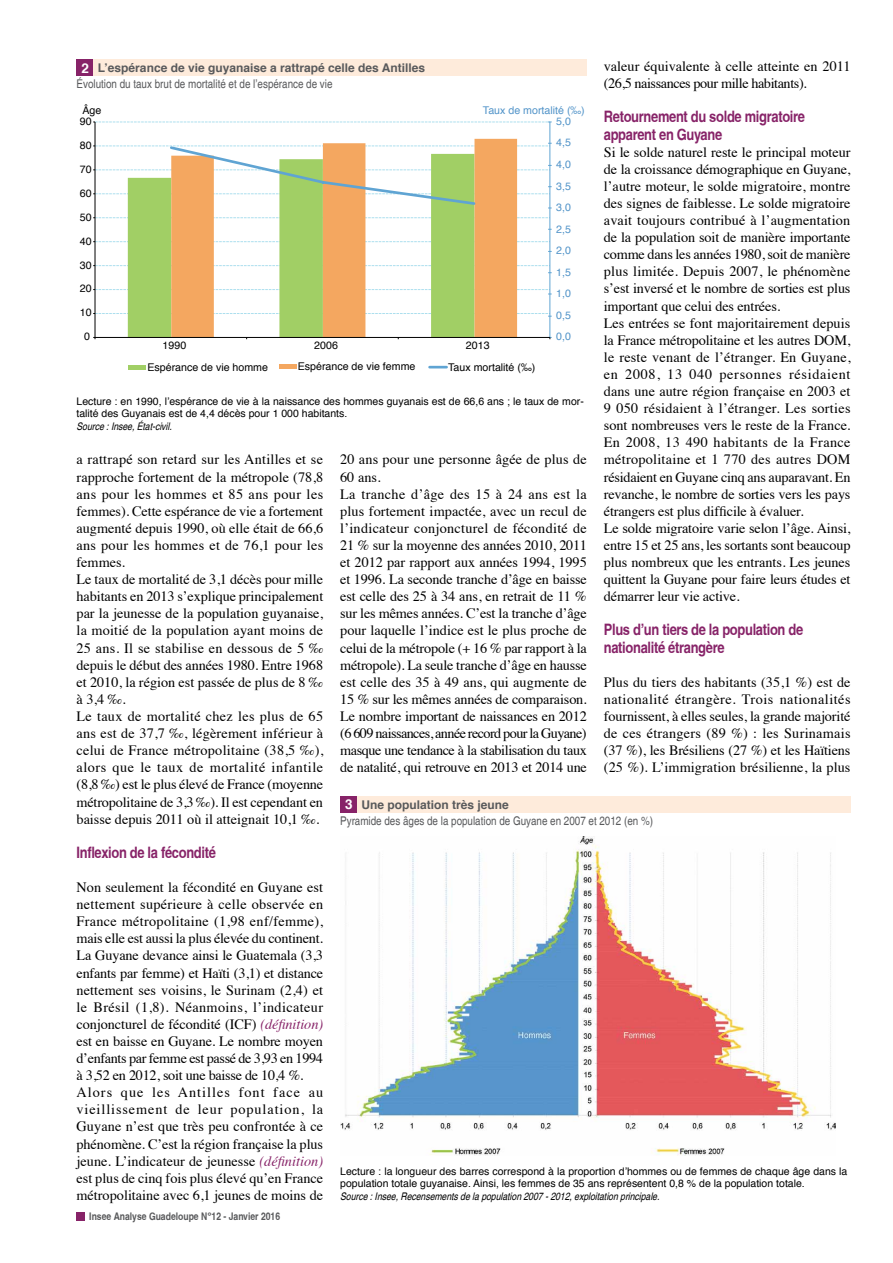
<style>
.page{position:relative;width:893px;height:1263px;background:#fff}
.page>*{position:absolute;margin:0;border:0;box-sizing:border-box;transform-origin:0 0}
.t1{font:700 condensed 15.75px/17.1px "Helvetica";letter-spacing:-.02em;color:#872368}
.t2{font:14.25px/17.1px "Times";color:#000}
.t3{font:700 12px/16.4px "Helvetica";color:#58595b}
.t4{font:condensed 12px/16.4px "Helvetica";color:#58595b}
.t5{font:10.65px "Helvetica";color:#000}
.t6{font:10.65px "Helvetica";color:#5294c9}
.t7{font:10.5px/12.6px "Helvetica";color:#000}
.t8{font:italic condensed 10.5px "Helvetica";color:#000}
.t9{font:700 condensed 10.5px "Helvetica";color:#58595b}
.s1{font-size:13.5px;color:#fff}
.s2{font-weight:400;font-stretch:condensed}
.s3{font-style:italic;color:#872368}
.s4{font-weight:700;font-stretch:normal;font-size:13.5px;color:#fff}
.s5{font-weight:700;font-stretch:normal}
.s6{font-stretch:normal}
</style>
<div class="page">
<div style="left:77px;top:1212px;width:8px;height:8px;background:#872368"></div>
<div style="left:340px;top:796px;width:17px;height:16px;background:#872368"></div>
<div style="left:357px;top:796px;width:493px;height:16px;background:#feebdb"></div>
<img style="left:340px;top:837px;width:495px;height:319px">
<div style="left:77px;top:60px;width:17px;height:16px;background:#872368"></div>
<div style="left:94px;top:60px;width:493px;height:16px;background:#feebdb"></div>
<div style="left:128px;top:209px;width:43px;height:128px;background:#a1cf65"></div>
<svg style="left:171px;top:139px;width:346px;height:198px"></svg>
<hr style="left:549px;top:122px;width:1px;height:215px;background:#5fa4d3">
<hr style="left:95px;top:122px;width:1px;height:215px;background:#000">
<svg style="left:93px;top:313px;width:459px;height:4px"></svg>
<svg style="left:93px;top:289px;width:459px;height:6px"></svg>
<svg style="left:93px;top:265px;width:457px;height:1px"></svg>
<svg style="left:93px;top:241px;width:457px;height:1px"></svg>
<svg style="left:93px;top:217px;width:457px;height:1px"></svg>
<svg style="left:93px;top:122px;width:459px;height:1px"></svg>
<hr style="left:95px;top:337px;width:455px;height:1px;background:#000">
<svg style="left:93px;top:143px;width:459px;height:66px"></svg>
<hr style="left:129px;top:365px;width:17px;height:4px;background:#a1cf65">
<hr style="left:279px;top:365px;width:17px;height:4px;background:#f4a760">
<svg style="left:430px;top:366px;width:17px;height:2px"></svg>
<p class="t2" style="left:604px;top:57px;width:248px">valeur équivalente à celle atteinte en 2011 (26,5 naissances pour mille habitants).</p>
<p class="t1" style="left:604px;top:108px;width:203px">Retournement du solde migratoire apparent en Guyane</p>
<p class="t2" style="left:604px;top:142px;width:248px">Si le solde naturel reste le principal moteur de la croissance démographique en Guyane, l’autre moteur, le solde migratoire, montre des signes de faiblesse. Le solde migratoire avait toujours contribué à l’augmentation de la population soit de manière importante comme dans les années 1980, soit de manière plus limitée. Depuis 2007, le phénomène s’est inversé et le nombre de sorties est plus important que celui des entrées.<br>Les entrées se font majoritairement depuis la France métropolitaine et les autres DOM, le reste venant de l’étranger. En Guyane, en 2008, 13 040 personnes résidaient dans une autre région française en 2003 et 9 050 résidaient à l’étranger. Les sorties sont nombreuses vers le reste de la France.<br>En 2008, 13 490 habitants de la France métropolitaine et 1 770 des autres DOM résidaient en Guyane cinq ans auparavant. En revanche, le nombre de sorties vers les pays étrangers est plus difficile à évaluer.<br>Le solde migratoire varie selon l’âge. Ainsi, entre 15 et 25 ans, les sortants sont beaucoup plus nombreux que les entrants. Les jeunes quittent la Guyane pour faire leurs études et démarrer leur vie active.</p>
<p class="t1" style="left:604px;top:621px;width:201px">Plus d’un tiers de la population de nationalité étrangère</p>
<p class="t2" style="left:604px;top:672px;width:248px;text-align:justify">Plus du tiers des habitants (35,1 %) est de nationalité étrangère. Trois nationalités fournissent, à elles seules, la grande majorité de ces étrangers (89 %) : les Surinamais (37 %), les Brésiliens (27 %) et les Haïtiens (25 %). L’immigration brésilienne, la plus</p>
<p class="t3" style="left:77px;top:60px;width:350px;text-indent:5px"><span class="s1">2</span> L’espérance de vie guyanaise a rattrapé celle des Antilles<br><span class="s2">Évolution du taux brut de mortalité et de l’espérance de vie</span></p>
<p class="t5" style="left:83px;top:102px;width:20px">Âge</p>
<p class="t6" style="left:483px;top:102px;width:103px">Taux de mortalité (‰)</p>
<p class="t5" style="left:80px;top:113px;width:13px">90</p>
<p class="t6" style="left:556px;top:113px;width:16px">5,0</p>
<p class="t6" style="left:556px;top:134px;width:16px">4,5</p>
<p class="t5" style="left:80px;top:137px;width:13px">80</p>
<p class="t6" style="left:556px;top:156px;width:16px">4,0</p>
<p class="t5" style="left:80px;top:161px;width:13px">70</p>
<p class="t6" style="left:556px;top:178px;width:16px">3,5</p>
<p class="t5" style="left:80px;top:185px;width:13px">60</p>
<p class="t6" style="left:556px;top:199px;width:16px">3,0</p>
<p class="t5" style="left:80px;top:209px;width:13px">50</p>
<p class="t6" style="left:556px;top:221px;width:16px">2,5</p>
<p class="t5" style="left:80px;top:233px;width:13px">40</p>
<p class="t6" style="left:556px;top:242px;width:16px">2,0</p>
<p class="t5" style="left:80px;top:257px;width:13px">30</p>
<p class="t6" style="left:556px;top:264px;width:16px">1,5</p>
<p class="t5" style="left:80px;top:281px;width:13px">20</p>
<p class="t6" style="left:556px;top:285px;width:16px">1,0</p>
<p class="t5" style="left:80px;top:304px;width:13px">10</p>
<p class="t6" style="left:556px;top:307px;width:16px">0,5</p>
<p class="t5" style="left:84px;top:328px;width:7px">0</p>
<p class="t6" style="left:556px;top:328px;width:16px">0,0</p>
<p class="t5" style="left:163px;top:337px;width:25px">1990</p>
<p class="t5" style="left:314px;top:337px;width:25px">2006</p>
<p class="t5" style="left:466px;top:337px;width:25px">2013</p>
<p class="t5" style="left:147px;top:359px;width:122px">Espérance de vie homme</p>
<p class="t5" style="left:298px;top:358px;width:119px">Espérance de vie femme</p>
<p class="t5" style="left:448px;top:359px;width:88px">Taux mortalité (‰)</p>
<p class="t7" style="left:77px;top:396px;width:509px;line-height:12px">Lecture : en 1990, l’espérance de vie à la naissance des hommes guyanais est de 66,6 ans ; le taux de mor&shy;talité des Guyanais est de 4,4 décès pour 1 000 habitants.</p>
<p class="t8" style="left:77px;top:420px;width:99px">Source:Insee,État-civil.</p>
<p class="t2" style="left:77px;top:450px;width:248px">a rattrapé son retard sur les Antilles et se rapproche fortement de la métropole (78,8 ans pour les hommes et 85 ans pour les femmes). Cette espérance de vie a fortement augmenté depuis 1990, où elle était de 66,6 ans pour les hommes et de 76,1 pour les femmes.<br>Le taux de mortalité de 3,1 décès pour mille habitants en 2013 s’explique principalement par la jeunesse de la population guyanaise, la moitié de la population ayant moins de 25 ans. Il se stabilise en dessous de 5 ‰ depuis le début des années 1980. Entre 1968 et 2010, la région est passée de plus de 8 ‰ à 3,4 ‰.<br>Le taux de mortalité chez les plus de 65 ans est de 37,7 ‰, légèrement inférieur à celui de France métropolitaine (38,5 ‰), alors que le taux de mortalité infantile (8,8 ‰) est le plus élevé de France (moyenne métropolitaine de 3,3 ‰). Il est cependant en baisse depuis 2011 où il atteignait 10,1 ‰.</p>
<p class="t1" style="left:77px;top:843px;width:141px">Inflexion de la fécondité</p>
<p class="t2" style="left:77px;top:877px;width:248px">Non seulement la fécondité en Guyane est nettement supérieure à celle observée en France métropolitaine (1,98 enf/femme), mais elle est aussi la plus élevée du continent.<br>La Guyane devance ainsi le Guatemala (3,3 enfants par femme) et Haïti (3,1) et distance nettement ses voisins, le Surinam (2,4) et le Brésil (1,8). Néanmoins, l’indicateur conjoncturel de fécondité (ICF) <span class="s3">(définition) </span>est en baisse en Guyane. Le nombre moyen d’enfants par femme est passé de 3,93 en 1994 à 3,52 en 2012, soit une baisse de 10,4 %.<br>Alors que les Antilles font face au vieillissement de leur population, la Guyane n’est que très peu confrontée à ce phénomène. C’est la région française la plus jeune. L’indicateur de jeunesse <span class="s3">(définition) </span>est plus de cinq fois plus élevé qu’en France métropolitaine avec 6,1 jeunes de moins de</p>
<p class="t2" style="left:340px;top:450px;width:248px">20 ans pour une personne âgée de plus de 60 ans.<br>La tranche d’âge des 15 à 24 ans est la plus fortement impactée, avec un recul de l’indicateur conjoncturel de fécondité de 21 % sur la moyenne des années 2010, 2011 et 2012 par rapport aux années 1994, 1995 et 1996. La seconde tranche d’âge en baisse est celle des 25 à 34 ans, en retrait de 11 % sur les mêmes années. C’est la tranche d’âge pour laquelle l’indice est le plus proche de celui de la métropole (+ 16 % par rapport à la métropole). La seule tranche d’âge en hausse est celle des 35 à 49 ans, qui augmente de 15 % sur les mêmes années de comparaison.<br>Le nombre important de naissances en 2012 (6 609 naissances, année record pour la Guyane) masque une tendance à la stabilisation du taux de natalité, qui retrouve en 2013 et 2014 une</p>
<p class="t4" style="left:340px;top:796px;width:314px;text-indent:5px"><span class="s4">3</span> <span class="s5">Une population très jeune<br></span>Pyramide des âges de la population de Guyane en 2007 et 2012 (en %)</p>
<p class="t7" style="left:340px;top:1165px;width:509px">Lecture : la longueur des barres correspond à la proportion d’hommes ou de femmes de chaque âge dans la population totale guyanaise. Ainsi, les femmes de 35 ans représentent 0,8 % de la population totale.</p>
<p class="t8" style="left:340px;top:1190px;width:323px">Source:Insee,Recensementsdelapopulation2007-2012,exploitationprincipale.</p>
<p class="t9" style="left:89px;top:1210px;width:192px">Insee Analyse Guadeloupe N<span class="s6">°</span>12 - Janvier 2016</p>
</div>
